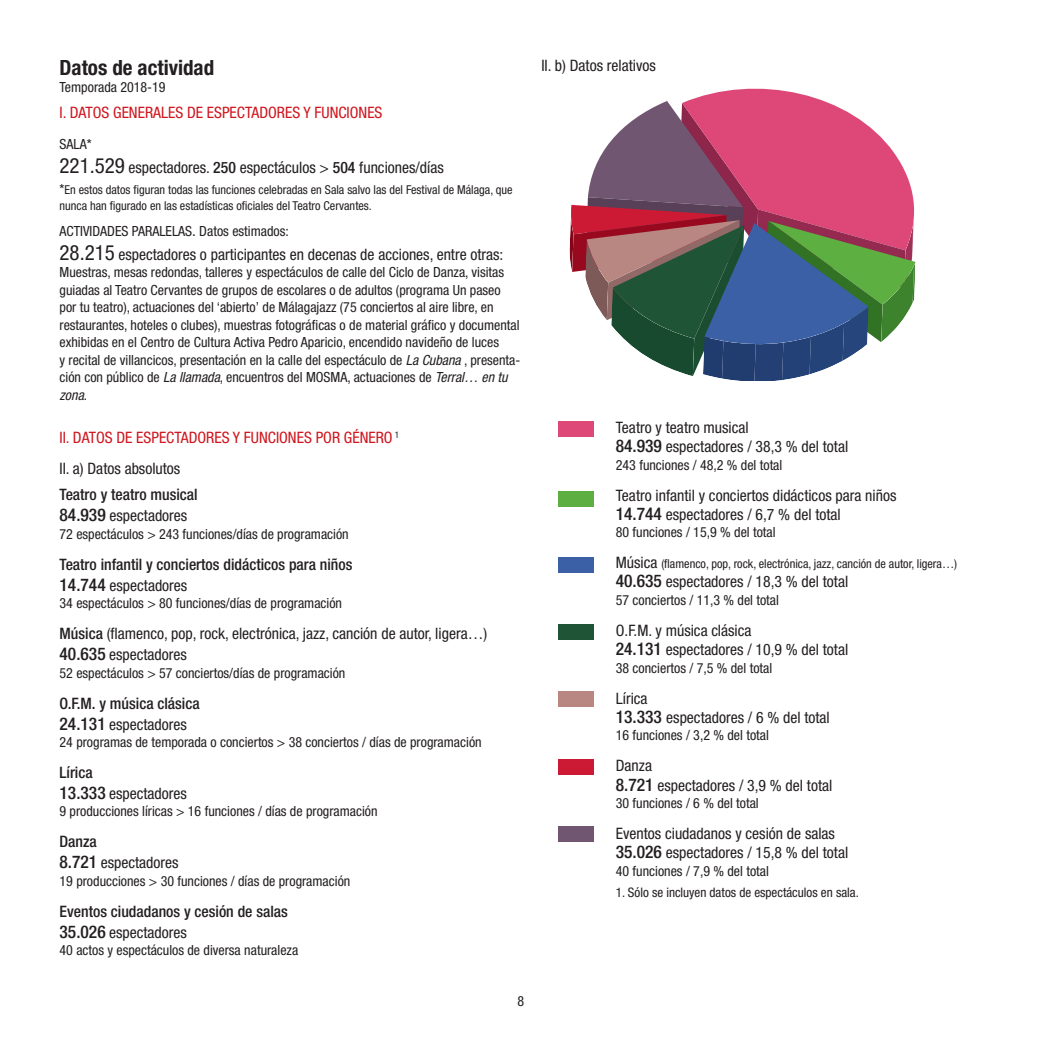
<style>
.page{position:relative;width:1042px;height:1042px;background:#fff}
.page>*{position:absolute;margin:0;border:0;box-sizing:border-box;transform-origin:0 0}
.t1{font:700 condensed 21px "Helvetica Neue LT Std";color:#231f20}
.t2{font:condensed 15.75px "Helvetica Neue LT Std";color:#231f20}
.t3{font:500 condensed 15.75px "Helvetica Neue LT Std";color:#231f20}
.t4{font:condensed 15.75px "Helvetica Neue LT Std";color:#cf151d}
.Text_gen{font:condensed 14px/17.5px "Helvetica Neue LT Std";color:#231f20}
.t5{font:condensed 13.12px "Helvetica Neue LT Std";color:#231f20}
.t6{font:condensed 12.25px/15.8px "Helvetica Neue LT Std";color:#231f20}
.s1{font-size:21px}
.s2{font-weight:500}
.s3{font-size:14px}
.s4{font-size:15.75px}
.s5{font-style:italic}
.s6{font-weight:500;font-size:17.5px}
</style>
<div class="page">
<div style="left:558px;top:421px;width:35px;height:16px;background:#de4878"></div>
<div style="left:558px;top:491px;width:35px;height:16px;background:#5daf41"></div>
<div style="left:558px;top:557px;width:35px;height:16px;background:#3b60a6"></div>
<div style="left:558px;top:624px;width:35px;height:16px;background:#1f5536"></div>
<div style="left:558px;top:691px;width:35px;height:16px;background:#b98782"></div>
<div style="left:558px;top:759px;width:35px;height:16px;background:#cd1a34"></div>
<div style="left:558px;top:826px;width:35px;height:16px;background:#715672"></div>
<svg style="left:569px;top:88px;width:347px;height:293px"></svg>
<p class="t1" style="left:60px;top:54px;width:156px">Datos de actividad</p>
<p class="Text_gen" style="left:60px;top:78px;width:108px">Temporada 2018-19</p>
<p class="t4" style="left:60px;top:103px;width:324px">I. DATOS GENERALES DE ESPECTADORES Y FUNCIONES</p>
<p class="Text_gen" style="left:60px;top:135px;width:34px">SALA*</p>
<p class="t2" style="left:60px;top:158px;width:386px"><span class="s1">221.529</span> espectadores. <span class="s2">250</span> espectáculos &gt; <span class="s2">504</span> funciones/días</p>
<p class="t6" style="left:60px;top:182px;width:454px"><span class="s3">*</span>En estos datos figuran todas las funciones celebradas en Sala salvo las del Festival de Málaga, que nunca han figurado en las estadísticas oficiales del Teatro Cervantes.</p>
<p class="Text_gen" style="left:60px;top:222px;width:231px">ACTIVIDADES PARALELAS<span class="s4">.</span> Datos estimados:</p>
<p class="t2" style="left:60px;top:245px;width:445px"><span class="s1">28.215</span> espectadores o participantes en decenas de acciones, entre otras:</p>
<p class="Text_gen" style="left:60px;top:263px;width:462px">Muestras, mesas redondas, talleres y espectáculos de calle del Ciclo de Danza, visitas guiadas al Teatro Cervantes de grupos de escolares o de adultos (programa Un paseo por tu teatro), actuaciones del ‘abierto’ de Málagajazz (75 conciertos al aire libre, en restaurantes, hoteles o clubes), muestras fotográficas o de material gráfico y documental exhibidas en el Centro de Cultura Activa Pedro Aparicio, encendido navideño de luces<br>y recital de villancicos, presentación en la calle del espectáculo de <span class="s5">La Cubana</span> , presenta&shy;ción con público de <span class="s5">La llamada</span>, encuentros del MOSMA, actuaciones de <span class="s5">Terral… en tu zona</span>.</p>
<p class="t4" style="left:60px;top:429px;width:341px">II. DATOS DE ESPECTADORES Y FUNCIONES POR GÉNERO <sup>1</sup></p>
<p class="t2" style="left:60px;top:459px;width:122px">II. a) Datos absolutos</p>
<p class="t3" style="left:60px;top:485px;width:140px">Teatro y teatro musical</p>
<p class="t2" style="left:60px;top:506px;width:129px"><span class="s6">84.939</span> espectadores</p>
<p class="Text_gen" style="left:60px;top:525px;width:291px">72 espectáculos &gt; 243 funciones/días de programación</p>
<p class="t3" style="left:60px;top:555px;width:294px">Teatro infantil y conciertos didácticos para niños</p>
<p class="t2" style="left:60px;top:576px;width:129px"><span class="s6">14.744</span> espectadores</p>
<p class="Text_gen" style="left:60px;top:594px;width:284px">34 espectáculos &gt; 80 funciones/días de programación</p>
<p class="t2" style="left:60px;top:624px;width:429px"><span class="s2">Música</span> (flamenco, pop, rock, electrónica, jazz, canción de autor, ligera…)</p>
<p class="t2" style="left:60px;top:645px;width:129px"><span class="s6">40.635</span> espectadores</p>
<p class="Text_gen" style="left:60px;top:664px;width:287px">52 espectáculos &gt; 57 conciertos/días de programación</p>
<p class="t3" style="left:60px;top:693px;width:142px">O.F.M. y música clásica</p>
<p class="t2" style="left:60px;top:715px;width:129px"><span class="s6">24.131</span> espectadores</p>
<p class="Text_gen" style="left:60px;top:733px;width:424px">24 programas de temporada o conciertos &gt; 38 conciertos / días de programación</p>
<p class="t3" style="left:60px;top:763px;width:35px">Lírica</p>
<p class="t2" style="left:60px;top:784px;width:129px"><span class="s6">13.333</span> espectadores</p>
<p class="Text_gen" style="left:60px;top:802px;width:319px">9 producciones líricas &gt; 16 funciones / días de programación</p>
<p class="t3" style="left:60px;top:832px;width:39px">Danza</p>
<p class="t2" style="left:60px;top:854px;width:120px"><span class="s6">8.721</span> espectadores</p>
<p class="Text_gen" style="left:60px;top:872px;width:292px">19 producciones &gt; 30 funciones / días de programación</p>
<p class="t3" style="left:60px;top:902px;width:230px">Eventos ciudadanos y cesión de salas</p>
<p class="t2" style="left:60px;top:923px;width:129px"><span class="s6">35.026</span> espectadores</p>
<p class="Text_gen" style="left:60px;top:941px;width:240px">40 actos y espectáculos de diversa naturaleza</p>
<p class="Text_gen" style="left:518px;top:992px;width:8px">8</p>
<p class="t2" style="left:541px;top:56px;width:116px">II. b) Datos relativos</p>
<p class="t2" style="left:616px;top:418px;width:134px">Teatro y teatro musical</p>
<p class="t2" style="left:616px;top:437px;width:234px"><span class="s6">84.939</span> espectadores / 38,3 % del total</p>
<p class="Text_gen" style="left:616px;top:456px;width:168px">243 funciones / 48,2 % del total</p>
<p class="t2" style="left:616px;top:486px;width:282px">Teatro infantil y conciertos didácticos para niños</p>
<p class="t2" style="left:616px;top:505px;width:226px"><span class="s6">14.744</span> espectadores / 6,7 % del total</p>
<p class="Text_gen" style="left:616px;top:523px;width:161px">80 funciones / 15,9 % del total</p>
<p class="t6" style="left:616px;top:556px;width:343px"><span class="s4">Música</span> (flamenco, pop, rock, electrónica, jazz, canción de autor, ligera…)</p>
<p class="t2" style="left:616px;top:573px;width:234px"><span class="s6">40.635</span> espectadores / 18,3 % del total</p>
<p class="Text_gen" style="left:616px;top:591px;width:165px">57 conciertos / 11,3 % del total</p>
<p class="t2" style="left:616px;top:621px;width:137px">O.F.M. y música clásica</p>
<p class="t2" style="left:616px;top:640px;width:234px"><span class="s6">24.131</span> espectadores / 10,9 % del total</p>
<p class="Text_gen" style="left:616px;top:659px;width:158px">38 conciertos / 7,5 % del total</p>
<p class="t2" style="left:616px;top:689px;width:33px">Lírica</p>
<p class="t2" style="left:616px;top:708px;width:215px"><span class="s6">13.333</span> espectadores / 6 % del total</p>
<p class="Text_gen" style="left:616px;top:726px;width:155px">16 funciones / 3,2 % del total</p>
<p class="t2" style="left:616px;top:756px;width:38px">Danza</p>
<p class="t2" style="left:616px;top:776px;width:218px"><span class="s6">8.721</span> espectadores / 3,9 % del total</p>
<p class="Text_gen" style="left:616px;top:794px;width:144px">30 funciones / 6 % del total</p>
<p class="t2" style="left:616px;top:824px;width:221px">Eventos ciudadanos y cesión de salas</p>
<p class="t2" style="left:616px;top:843px;width:234px"><span class="s6">35.026</span> espectadores / 15,8 % del total</p>
<p class="Text_gen" style="left:616px;top:862px;width:155px">40 funciones / 7,9 % del total</p>
<p class="t5" style="left:616px;top:884px;width:244px">1. Sólo se incluyen datos de espectáculos en sala.</p>
</div>
